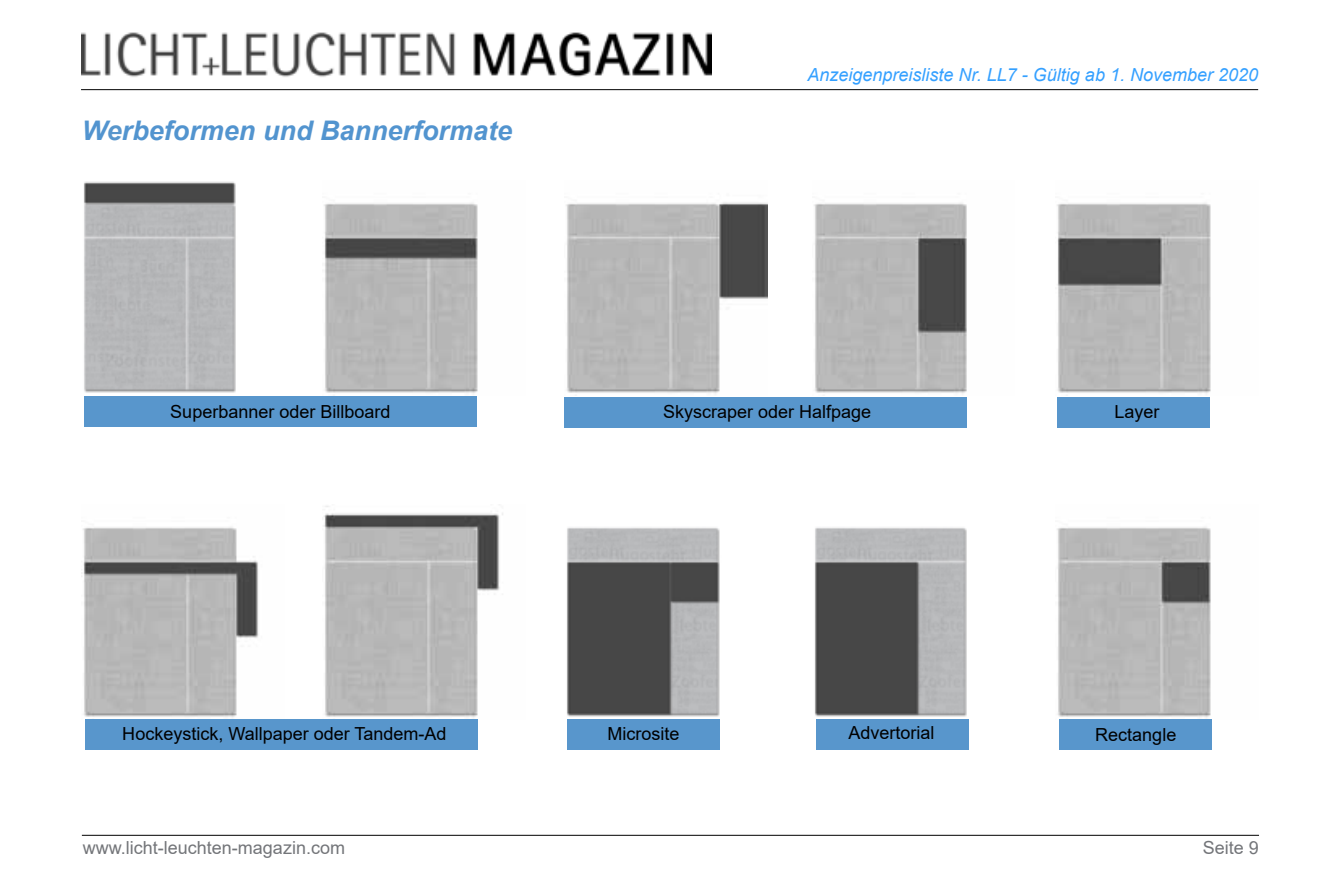
<style>
.page{position:relative;width:1340px;height:893px;background:#fff}
.page>*{position:absolute;margin:0;border:0;box-sizing:border-box;transform-origin:0 0}
.t1{font:italic 700 27px "Arial";color:#5294cf}
.t2{font:18px "Arial";color:#000}
.t3{font:italic 18px "Arial";color:#34a0ff}
.t4{font:18px "Arial";color:#737579}
.s1{color:#5896cc}
</style>
<div class="page">
<img style="left:81px;top:32px;width:630px;height:45px">
<hr style="left:81px;top:89px;width:1177px;height:1px;background:#000">
<hr style="left:82px;top:835px;width:1176px;height:1px;background:#000">
<div style="left:564px;top:397px;width:403px;height:30px;background:#5896cc"></div>
<div style="left:84px;top:397px;width:392px;height:30px;background:#5896cc"></div>
<img style="left:84px;top:181px;width:152px;height:212px">
<img style="left:324px;top:203px;width:154px;height:191px">
<img style="left:566px;top:202px;width:201px;height:192px">
<img style="left:814px;top:203px;width:153px;height:191px">
<img style="left:1057px;top:203px;width:154px;height:191px">
<img style="left:83px;top:527px;width:176px;height:191px">
<img style="left:323px;top:506px;width:180px;height:212px">
<img style="left:567px;top:527px;width:153px;height:190px">
<div style="left:1057px;top:397px;width:153px;height:30px;background:#5896cc"></div>
<img style="left:1057px;top:527px;width:154px;height:191px">
<img style="left:815px;top:527px;width:152px;height:190px">
<div style="left:567px;top:719px;width:152px;height:30px;background:#5896cc"></div>
<div style="left:815px;top:719px;width:153px;height:30px;background:#5896cc"></div>
<div style="left:1059px;top:719px;width:153px;height:30px;background:#5896cc"></div>
<div style="left:85px;top:719px;width:392px;height:30px;background:#5896cc"></div>
<h1 class="t1" style="left:82px;top:113px;width:432px">W<span class="s1">e</span>rbeformen und Bannerformate</h1>
<p class="t3" style="left:807px;top:63px;width:452px">Anzeigenpreisliste Nr. LL7 - Gültig ab 1. November 2020</p>
<p class="t2" style="left:170px;top:399px;width:222px">Superbanner oder Billboard</p>
<p class="t2" style="left:663px;top:399px;width:210px">Skyscraper oder Halfpage</p>
<p class="t2" style="left:1114px;top:399px;width:47px">Layer</p>
<p class="t2" style="left:122px;top:722px;width:326px">Hockeystick, Wallpaper oder Tandem-Ad</p>
<p class="t2" style="left:607px;top:722px;width:73px">Microsite</p>
<p class="t2" style="left:848px;top:721px;width:88px">Advertorial</p>
<p class="t2" style="left:1095px;top:722px;width:83px">Rectangle</p>
<p class="t4" style="left:83px;top:835px;width:264px">www.licht-leuchten-magazin.com</p>
<p class="t4" style="left:1202px;top:835px;width:58px">Seite 9</p>
</div>
